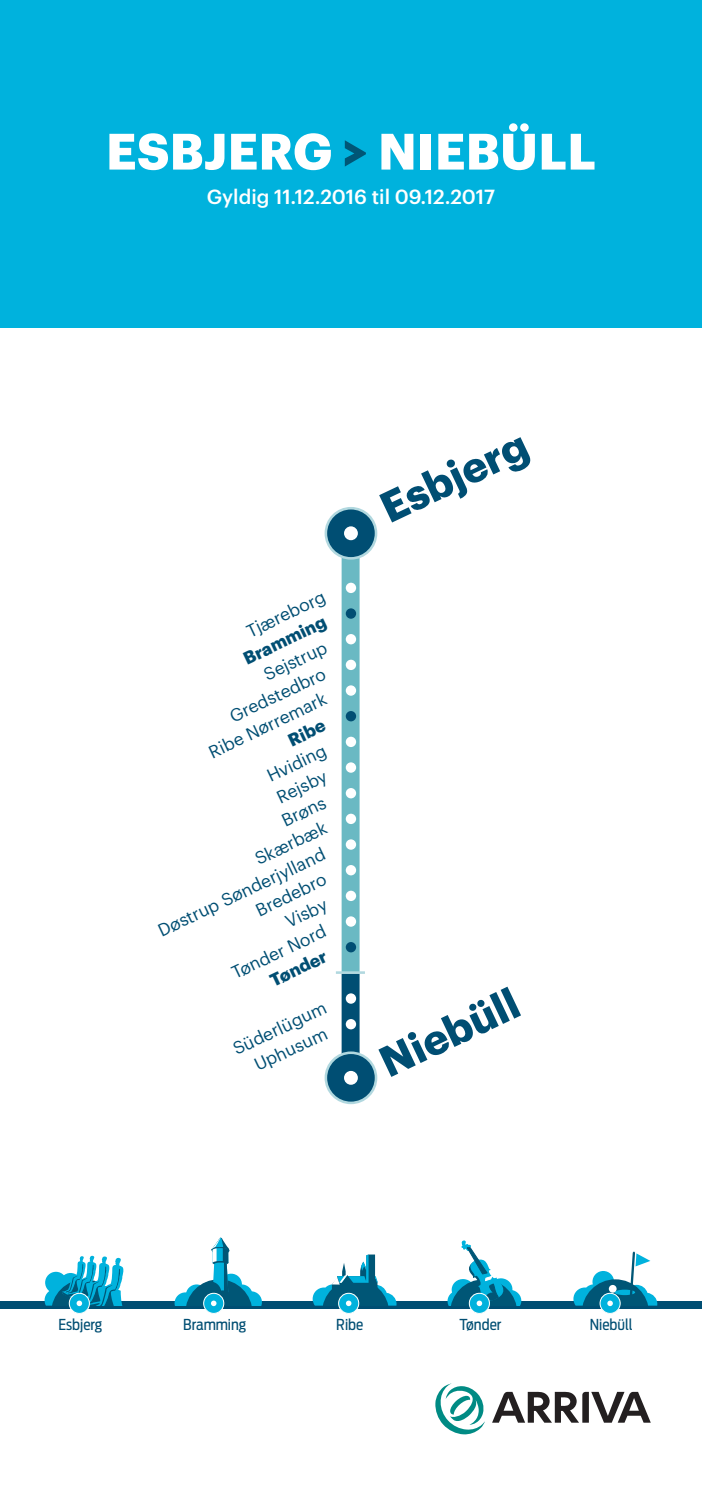
<style>
.page{position:relative;width:702px;height:1489px;background:#fff}
.page>*{position:absolute;margin:0;border:0;box-sizing:border-box;transform-origin:0 0}
.t1{font:700 50px "Graphik";letter-spacing:.005em;color:#fff}
.t2{font:700 42.25px "Graphik";color:#004e73}
.Header_right_fodnote{font:500 20px "Graphik";color:#fff}
.t3{font:17.5px "Graphik";color:#004e73}
.t4{font:700 17.5px "Graphik";color:#004e73}
.t5{font:15px "Antenna Cond";color:#004e73}
.s1{color:#005676}
</style>
<div class="page">
<div style="left:0;top:0;width:702px;height:327px;background:#00b2dd"></div>
<svg style="left:435px;top:1383px;width:50px;height:51px"></svg>
<svg style="left:492px;top:1391px;width:158px;height:31px"></svg>
<div style="left:0;top:1301px;width:702px;height:7px;background:#004e73"></div>
<div style="left:69px;top:1293px;width:20px;height:20px;background:#00b2dd;border-radius:50%"></div>
<div style="left:69px;top:1292px;width:21px;height:21px;border:1px solid #fff;border-radius:50%"></div>
<svg style="left:44px;top:1255px;width:80px;height:50px"></svg>
<div style="left:204px;top:1293px;width:20px;height:20px;background:#00b2dd;border-radius:50%"></div>
<div style="left:203px;top:1292px;width:21px;height:21px;border:1px solid #fff;border-radius:50%"></div>
<svg style="left:174px;top:1237px;width:88px;height:68px"></svg>
<div style="left:338px;top:1293px;width:21px;height:20px;background:#00b2dd;border-radius:50%"></div>
<div style="left:338px;top:1292px;width:21px;height:21px;border:1px solid #fff;border-radius:50%"></div>
<svg style="left:312px;top:1254px;width:84px;height:51px"></svg>
<div style="left:469px;top:1293px;width:20px;height:20px;background:#00b2dd;border-radius:50%"></div>
<div style="left:469px;top:1292px;width:21px;height:21px;border:1px solid #fff;border-radius:50%"></div>
<svg style="left:447px;top:1240px;width:74px;height:65px"></svg>
<svg style="left:600px;top:1293px;width:20px;height:20px"></svg>
<div style="left:599px;top:1292px;width:21px;height:21px;border:1px solid #fff;border-radius:50%"></div>
<svg style="left:573px;top:1251px;width:84px;height:54px"></svg>
<div style="left:341px;top:542px;width:18px;height:431px;background:#6ab9c3"></div>
<div style="left:341px;top:973px;width:18px;height:85px;background:#004e73"></div>
<div style="left:326px;top:508px;width:50px;height:50px;background:#004e73;border-radius:50%"></div>
<div style="left:324px;top:507px;width:53px;height:52px;border:3px solid #b1d8df;border-radius:50%"></div>
<div style="left:344px;top:526px;width:14px;height:14px;background:#fff;border-radius:50%"></div>
<div style="left:346px;top:813px;width:10px;height:11px;background:#fff;border-radius:50%"></div>
<div style="left:346px;top:788px;width:10px;height:10px;background:#fff;border-radius:50%"></div>
<div style="left:346px;top:865px;width:10px;height:10px;background:#fff;border-radius:50%"></div>
<div style="left:346px;top:839px;width:10px;height:10px;background:#fff;border-radius:50%"></div>
<div style="left:346px;top:916px;width:10px;height:10px;background:#fff;border-radius:50%"></div>
<div style="left:346px;top:890px;width:10px;height:11px;background:#fff;border-radius:50%"></div>
<div style="left:346px;top:942px;width:10px;height:10px;background:#004e73;border-radius:50%"></div>
<div style="left:346px;top:993px;width:10px;height:10px;background:#fff;border-radius:50%"></div>
<div style="left:346px;top:1018px;width:10px;height:11px;background:#fff;border-radius:50%"></div>
<div style="left:346px;top:608px;width:10px;height:10px;background:#004e73;border-radius:50%"></div>
<div style="left:346px;top:582px;width:10px;height:11px;background:#fff;border-radius:50%"></div>
<div style="left:346px;top:659px;width:10px;height:11px;background:#fff;border-radius:50%"></div>
<div style="left:346px;top:634px;width:10px;height:10px;background:#fff;border-radius:50%"></div>
<div style="left:346px;top:711px;width:10px;height:10px;background:#004e73;border-radius:50%"></div>
<div style="left:346px;top:685px;width:10px;height:10px;background:#fff;border-radius:50%"></div>
<div style="left:346px;top:762px;width:10px;height:10px;background:#fff;border-radius:50%"></div>
<div style="left:346px;top:736px;width:10px;height:11px;background:#fff;border-radius:50%"></div>
<div style="left:326px;top:1052px;width:50px;height:50px;background:#004e73;border-radius:50%"></div>
<div style="left:324px;top:1051px;width:53px;height:53px;border:3px solid #b1d8df;border-radius:50%"></div>
<div style="left:344px;top:1070px;width:14px;height:14px;background:#fff;border-radius:50%"></div>
<hr style="left:336px;top:971px;width:29px;height:2px;background:#b1d8df">
<p class="t1" style="left:106px;top:113px;width:491px">ESBJERG <span class="s1">&gt;</span> NIEBÜLL</p>
<p class="Header_right_fodnote" style="left:207px;top:182px;width:290px">Gyldig 11.12.2016 til 09.12.2017</p>
<p class="t3" style="left:242px;top:619px;width:86px;rotate:-25deg">Tjæreborg</p>
<p class="t4" style="left:239px;top:646px;width:91px;rotate:-25deg">Bramming</p>
<p class="t3" style="left:259px;top:663px;width:69px;rotate:-25deg">Sejstrup</p>
<p class="t3" style="left:225px;top:705px;width:106px;rotate:-25deg">Gredstedbro</p>
<p class="t3" style="left:204px;top:740px;width:130px;rotate:-25deg">Ribe Nørremark</p>
<p class="t4" style="left:283px;top:728px;width:41px;rotate:-25deg">Ribe</p>
<p class="t3" style="left:262px;top:764px;width:65px;rotate:-25deg">Hviding</p>
<p class="t3" style="left:272px;top:785px;width:55px;rotate:-25deg">Rejsby</p>
<p class="t3" style="left:277px;top:809px;width:48px;rotate:-25deg">Brøns</p>
<p class="t3" style="left:250px;top:847px;width:79px;rotate:-25deg">Skærbæk</p>
<p class="t3" style="left:153px;top:918px;width:185px;rotate:-25deg">Døstrup Sønderjylland</p>
<p class="t3" style="left:251px;top:898px;width:77px;rotate:-25deg">Bredebro</p>
<p class="t3" style="left:281px;top:910px;width:46px;rotate:-25deg">Visby</p>
<p class="t3" style="left:227px;top:961px;width:104px;rotate:-25deg">Tønder Nord</p>
<p class="t4" style="left:265px;top:968px;width:62px;rotate:-25deg">Tønder</p>
<p class="t3" style="left:228px;top:1037px;width:102px;rotate:-25deg">Süderlügum</p>
<p class="t3" style="left:250px;top:1053px;width:80px;rotate:-25deg">Uphusum</p>
<p class="t2" style="left:369px;top:479px;width:159px;rotate:-25deg">Esbjerg</p>
<p class="t2" style="left:368px;top:1034px;width:150px;rotate:-25deg">Niebüll</p>
<p class="t5" style="left:59px;top:1314px;width:45px">Esbjerg</p>
<p class="t5" style="left:183px;top:1314px;width:65px">Bramming</p>
<p class="t5" style="left:336px;top:1314px;width:28px">Ribe</p>
<p class="t5" style="left:459px;top:1314px;width:43px">Tønder</p>
<p class="t5" style="left:589px;top:1314px;width:44px">Niebüll</p>
</div>
